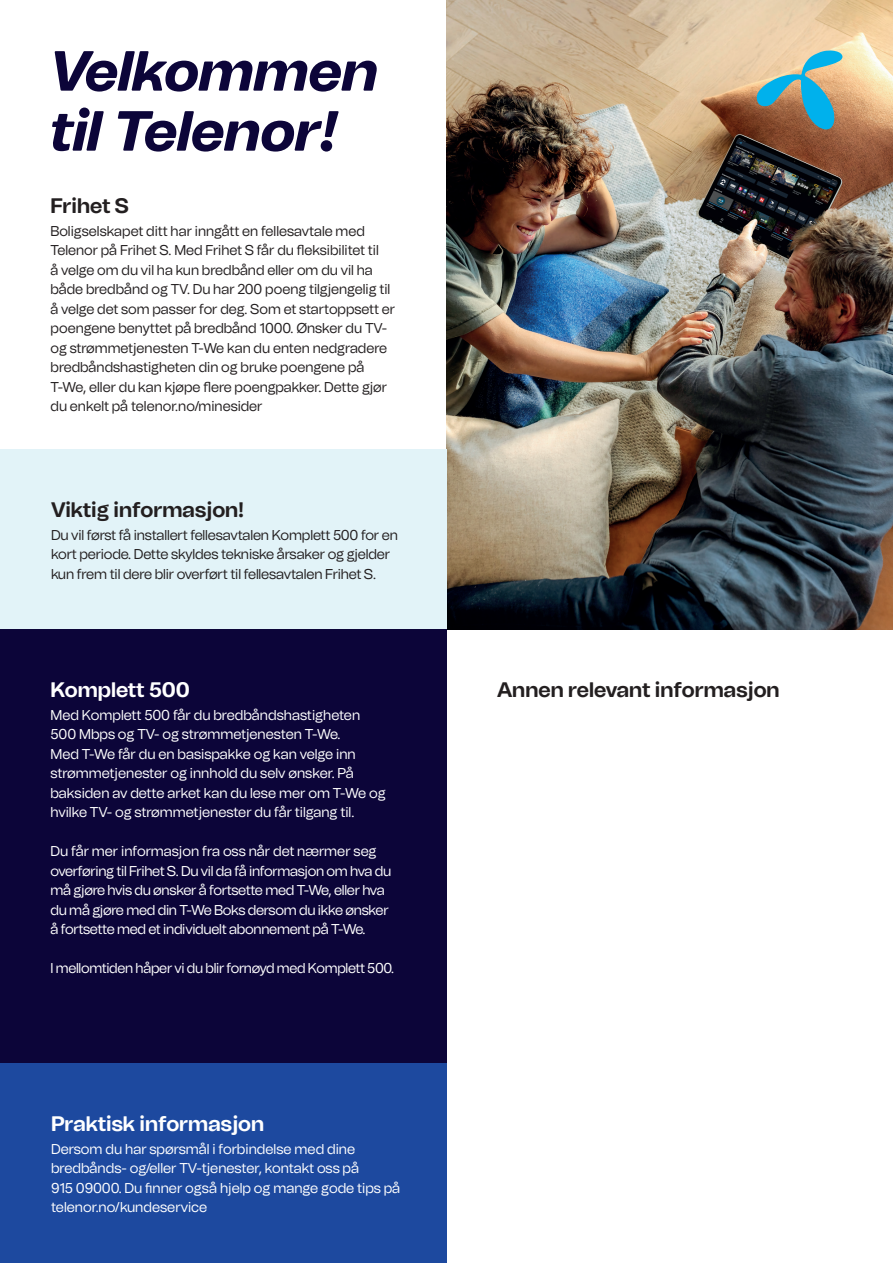
<style>
.page{position:relative;width:893px;height:1263px;background:#fff}
.page>*{position:absolute;margin:0;border:0;box-sizing:border-box;transform-origin:0 0}
.t1{font:italic 800 56.4px/60px "Telenor Evolution";color:#0c0539}
.t2{font:700 21px "Telenor Evolution";color:#231f20}
.t3{font:700 21px "Telenor Evolution";color:#fff}
.t4{font:300 14.25px/19.5px "Telenor Evolution";letter-spacing:-.01em;color:#fff}
.t5{font:300 14.25px/19.5px "Telenor Evolution";letter-spacing:-.005em;color:#231f20}
</style>
<div class="page">
<img style="left:446px;top:0;width:447px;height:629px">
<div style="left:0;top:629px;width:446px;height:634px;background:#0c0539"></div>
<div style="left:0;top:449px;width:446px;height:180px;background:#e2f3f8"></div>
<svg style="left:757px;top:51px;width:85px;height:78px;background:#86a29c"></svg>
<div style="left:0;top:1063px;width:446px;height:200px;background:#1d499f"></div>
<h1 class="t1" style="left:49px;top:42px;width:330px">Velkommen til Telenor!</h1>
<h2 class="t2" style="left:51px;top:193px;width:80px">Frihet S</h2>
<p class="t5" style="left:51px;top:221px;width:346px">Boligselskapet ditt har inngått en fellesavtale med Telenor på Frihet S. Med Frihet S får du fleksibilitet til<br>å velge om du vil ha kun bredbånd eller om du vil ha både bredbånd og TV. Du har 200 poeng tilgjengelig til å velge det som passer for deg. Som et startoppsett er poengene benyttet på bredbånd 1000. Ønsker du TV&shy;og strømmetjenesten T-We kan du enten nedgradere bredbåndshastigheten din og bruke poengene på T-We, eller du kan kjøpe flere poengpakker. Dette gjør du enkelt på telenor.no/minesider</p>
<h2 class="t2" style="left:51px;top:497px;width:194px">Viktig informasjon!</h2>
<p class="t5" style="left:51px;top:525px;width:348px">Du vil først få installert fellesavtalen Komplett 500 for en kort periode. Dette skyldes tekniske årsaker og gjelder kun frem til dere blir overført til fellesavtalen Frihet S.</p>
<h2 class="t3" style="left:51px;top:677px;width:141px">Komplett 500</h2>
<p class="t4" style="left:51px;top:705px;width:337px">Med Komplett 500 får du bredbåndshastigheten 500 Mbps og TV- og strømmetjenesten T-We.<br>Med T-We får du en basispakke og kan velge inn strømmetjenester og innhold du selv ønsker. På baksiden av dette arket kan du lese mer om T-We og hvilke TV- og strømmetjenester du får tilgang til.</p>
<p class="t4" style="left:51px;top:842px;width:342px">Du får mer informasjon fra oss når det nærmer seg overføring til Frihet S. Du vil da få informasjon om hva du må gjøre hvis du ønsker å fortsette med T-We, eller hva du må gjøre med din T-We Boks dersom du ikke ønsker å fortsette med et individuelt abonnement på T-We.</p>
<p class="t4" style="left:51px;top:959px;width:345px">I mellomtiden håper vi du blir fornøyd med Komplett 500.</p>
<h2 class="t3" style="left:51px;top:1111px;width:215px">Praktisk informasjon</h2>
<p class="t4" style="left:51px;top:1139px;width:351px">Dersom du har spørsmål i forbindelse med dine bredbånds- og/eller TV-tjenester, kontakt oss på<br>915 09000. Du finner også hjelp og mange gode tips på telenor.no/kundeservice</p>
<h2 class="t2" style="left:497px;top:677px;width:284px">Annen relevant informasjon</h2>
</div>
